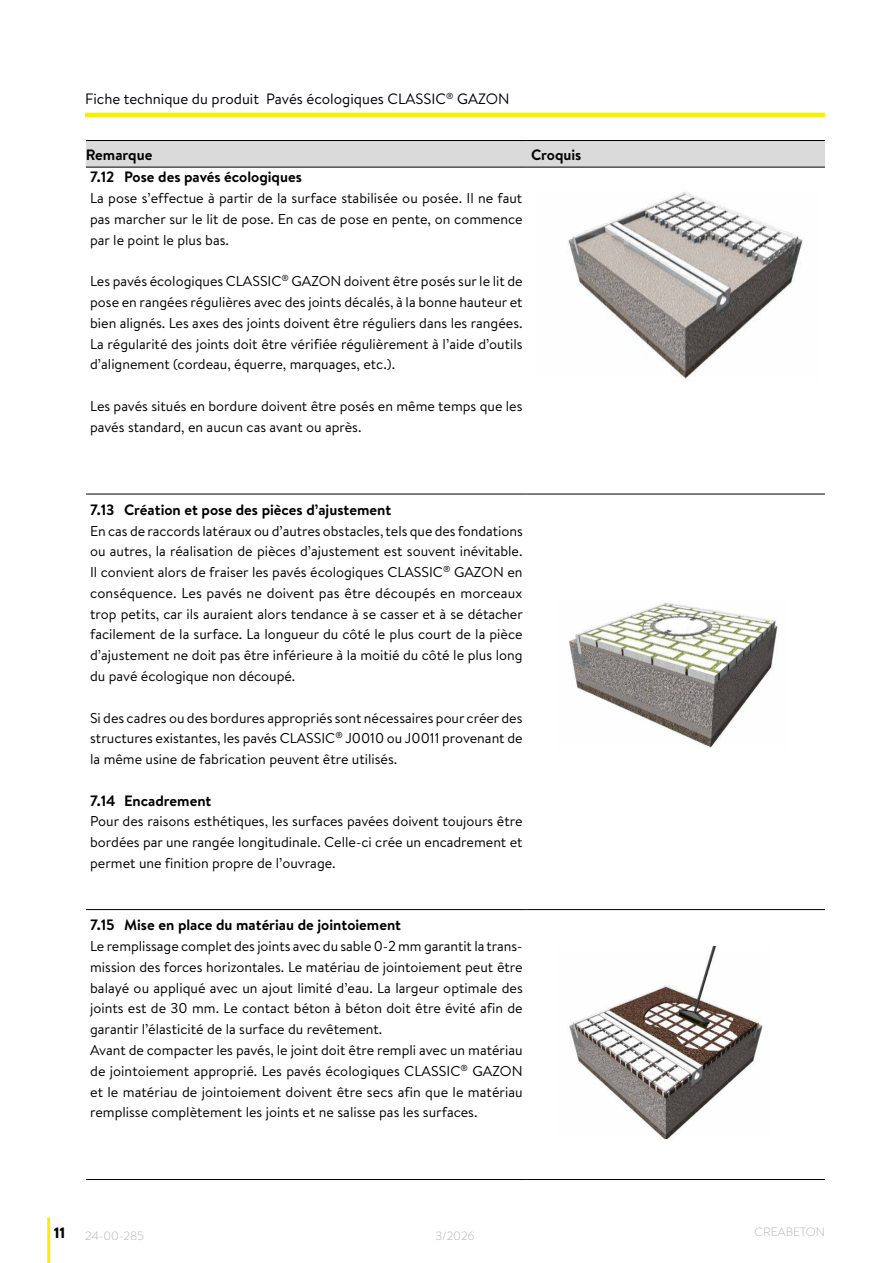
<style>
.page{position:relative;width:893px;height:1263px;background:#fff}
.page>*{position:absolute;margin:0;border:0;box-sizing:border-box;transform-origin:0 0}
.t1{font:700 15px "Brandon Text";color:#000}
.t2{font:15px "Brandon Text";color:#000}
.t3{font:900 15px "Brandon Text";color:#000}
.t4{font:14.25px/20.9px "Brandon Text";color:#000;text-align:justify}
.t5{font:300 12px "Brandon Text";color:#b3b2b2}
</style>
<div class="page">
<hr style="left:47px;top:1217px;width:3px;height:46px;background:#ffed00">
<hr style="left:85px;top:113px;width:740px;height:4px;background:#ffed00">
<div style="left:86px;top:141px;width:739px;height:26px;background:#dadada"></div>
<hr style="left:86px;top:494px;width:441px;height:1px;background:#000">
<hr style="left:527px;top:494px;width:298px;height:1px;background:#000">
<hr style="left:86px;top:909px;width:441px;height:1px;background:#000">
<hr style="left:527px;top:909px;width:298px;height:1px;background:#000">
<hr style="left:86px;top:1179px;width:441px;height:1px;background:#000">
<hr style="left:527px;top:1179px;width:298px;height:1px;background:#000">
<hr style="left:86px;top:140px;width:441px;height:1px;background:#000">
<hr style="left:86px;top:167px;width:441px;height:1px;background:#000">
<hr style="left:527px;top:140px;width:298px;height:1px;background:#000">
<hr style="left:527px;top:167px;width:298px;height:1px;background:#000">
<img style="left:568px;top:192px;width:235px;height:187px">
<img style="left:569px;top:602px;width:209px;height:146px">
<img style="left:569px;top:946px;width:194px;height:192px">
<p class="t2" style="left:85px;top:89px;width:426px">Fiche technique du produit Pavés écologiques CLASSIC<sup>®</sup> GAZON</p>
<p class="t1" style="left:86px;top:144px;width:68px">Remarque</p>
<p class="t1" style="left:531px;top:144px;width:52px">Croquis</p>
<p class="t1" style="left:90px;top:167px;width:213px">7.12 Pose des pavés écologiques</p>
<p class="t4" style="left:90px;top:188px;width:434px">La pose s’effectue à partir de la surface stabilisée ou posée. Il ne faut pas marcher sur le lit de pose. En cas de pose en pente, on commence par le point le plus bas.</p>
<p class="t4" style="left:90px;top:271px;width:434px">Les pavés écologiques CLASSIC<sup>®</sup> GAZON doivent être posés sur le lit de pose en rangées régulières avec des joints décalés, à la bonne hauteur et bien alignés. Les axes des joints doivent être réguliers dans les rangées.<br>La régularité des joints doit être vérifiée régulièrement à l’aide d’outils d’alignement (cordeau, équerre, marquages, etc.).</p>
<p class="t4" style="left:90px;top:395px;width:434px">Les pavés situés en bordure doivent être posés en même temps que les pavés standard, en aucun cas avant ou après.</p>
<p class="t1" style="left:90px;top:499px;width:303px">7.13 Création et pose des pièces d’ajustement</p>
<p class="t4" style="left:90px;top:520px;width:434px">En cas de raccords latéraux ou d’autres obstacles, tels que des fondations ou autres, la réalisation de pièces d’ajustement est souvent inévitable.<br>Il convient alors de fraiser les pavés écologiques CLASSIC<sup>®</sup> GAZON en conséquence. Les pavés ne doivent pas être découpés en morceaux trop petits, car ils auraient alors tendance à se casser et à se détacher facilement de la surface. La longueur du côté le plus court de la pièce d’ajustement ne doit pas être inférieure à la moitié du côté le plus long du pavé écologique non découpé.</p>
<p class="t4" style="left:90px;top:707px;width:434px">Si des cadres ou des bordures appropriés sont nécessaires pour créer des structures existantes, les pavés CLASSIC<sup>®</sup> J0010 ou J0011 provenant de la même usine de fabrication peuvent être utilisés.</p>
<p class="t1" style="left:90px;top:790px;width:123px">7.14 Encadrement</p>
<p class="t4" style="left:90px;top:811px;width:434px">Pour des raisons esthétiques, les surfaces pavées doivent toujours être bordées par une rangée longitudinale. Celle-ci crée un encadrement et permet une finition propre de l’ouvrage.</p>
<p class="t1" style="left:90px;top:915px;width:312px">7.15 Mise en place du matériau de jointoiement</p>
<p class="t4" style="left:90px;top:935px;width:434px;text-align:left">Le remplissage complet des joints avec du sable 0-2 mm garantit la trans&shy;mission des forces horizontales. Le matériau de jointoiement peut être balayé ou appliqué avec un ajout limité d’eau. La largeur optimale des joints est de 30 mm. Le contact béton à béton doit être évité afin de garantir l’élasticité de la surface du revêtement.<br>Avant de compacter les pavés, le joint doit être rempli avec un matériau de jointoiement approprié. Les pavés écologiques CLASSIC<sup>®</sup> GAZON et le matériau de jointoiement doivent être secs afin que le matériau remplisse complètement les joints et ne salisse pas les surfaces.</p>
<p class="t3" style="left:54px;top:1222px;width:13px">11</p>
<p class="t5" style="left:85px;top:1227px;width:61px">24-00-285</p>
<p class="t5" style="left:435px;top:1227px;width:41px">3/2026</p>
<p class="t5" style="left:755px;top:1224px;width:72px">CREABETON</p>
</div>
